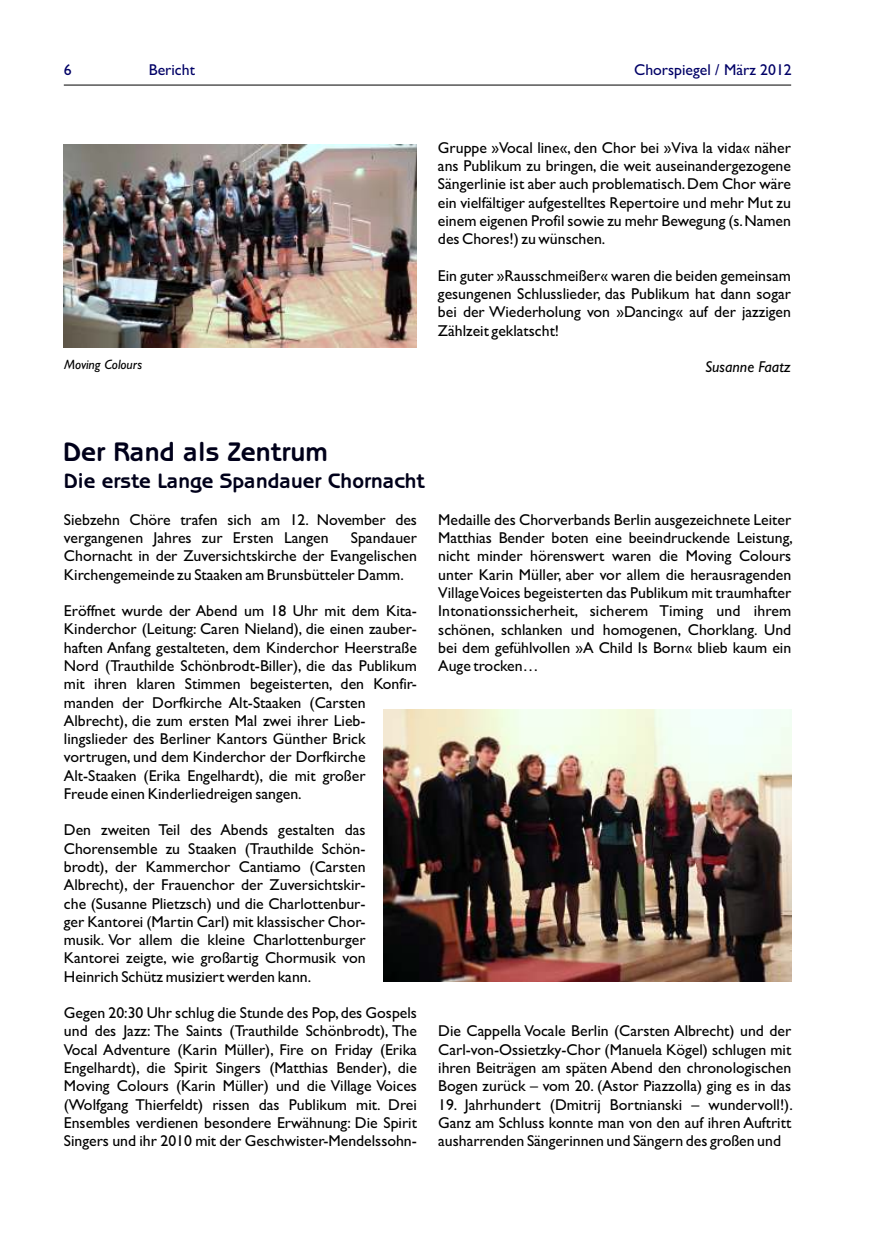
<style>
.page{position:relative;width:872px;height:1242px;background:#fff}
.page>*{position:absolute;margin:0;border:0;box-sizing:border-box;transform-origin:0 0}
.t1{font:700 27px "Benguiat Gothic";color:#00001a}
.t2{font:700 21px "Benguiat Gothic";color:#00001a}
.t3{font:15.75px/18.3px "Gill Sans";color:#000;text-align:justify}
.t4{font:15.75px "Gill Sans";color:#006}
.t5{font:italic 15.75px "Gill Sans";color:#000}
.t6{font:italic 13.5px "Gill Sans";color:#000}
</style>
<div class="page">
<hr style="left:64px;top:85px;width:727px;height:1px;background:#000">
<img style="left:64px;top:145px;width:353px;height:202px">
<img style="left:383px;top:709px;width:408px;height:272px">
<p class="t4" style="left:64px;top:64px;width:9px">6</p>
<p class="t4" style="left:149px;top:64px;width:48px">Bericht</p>
<p class="t4" style="left:634px;top:64px;width:159px">Chorspiegel / März 2012</p>
<p class="t6" style="left:64px;top:359px;width:79px">Moving Colours</p>
<p class="t3" style="left:438px;top:140px;width:354px">Gruppe »Vocal line«, den Chor bei »Viva la vida« näher ans Publikum zu bringen, die weit auseinandergezogene Sängerlinie ist aber auch problematisch.Dem Chor wäre ein vielfältiger aufgestelltes Repertoire und mehr Mut zu einem eigenen Profil sowie zu mehr Bewegung (s.Namen des Chores!) zu wünschen.</p>
<p class="t3" style="left:438px;top:268px;width:354px">Ein guter »Rausschmeißer« waren die beiden gemeinsam gesungenen Schlusslieder, das Publikum hat dann sogar bei der Wiederholung von »Dancing« auf der jazzigen Zählzeit geklatscht!</p>
<p class="t5" style="left:705px;top:361px;width:87px">Susanne Faatz</p>
<h1 class="t1" style="left:63px;top:436px;width:266px">Der Rand als Zentrum</h1>
<h2 class="t2" style="left:64px;top:469px;width:362px">Die erste Lange Spandauer Chornacht</h2>
<p class="t3" style="left:64px;top:512px;width:354px">Siebzehn Chöre trafen sich am 12. November des</p>
<p class="t3" style="left:438px;top:512px;width:354px">Medaille des Chorverbands Berlin ausgezeichnete Leiter</p>
<p class="t3" style="left:64px;top:530px;width:266px">vergangenen Jahres zur Ersten Langen</p>
<p class="t3" style="left:351px;top:530px;width:68px">Spandauer</p>
<p class="t3" style="left:438px;top:530px;width:356px">Matthias Bender boten eine beeindruckende Leistung,</p>
<p class="t3" style="left:64px;top:548px;width:354px">Chornacht in der Zuversichtskirche der Evangelischen</p>
<p class="t3" style="left:438px;top:548px;width:354px">nicht minder hörenswert waren die Moving Colours</p>
<p class="t3" style="left:64px;top:567px;width:341px">Kirchengemeinde zu Staaken am Brunsbütteler Damm.</p>
<p class="t3" style="left:438px;top:567px;width:354px">unter Karin Müller, aber vor allem die herausragenden<br>Village Voices begeisterten das Publikum mit traumhafter</p>
<p class="t3" style="left:64px;top:603px;width:354px">Eröffnet wurde der Abend um 18 Uhr mit dem Kita-</p>
<p class="t3" style="left:438px;top:603px;width:354px">Intonationssicherheit, sicherem Timing und ihrem</p>
<p class="t3" style="left:64px;top:622px;width:354px">Kinderchor (Leitung: Caren Nieland), die einen zauber-</p>
<p class="t3" style="left:438px;top:622px;width:354px">schönen, schlanken und homogenen, Chorklang. Und</p>
<p class="t3" style="left:64px;top:640px;width:354px">haften Anfang gestalteten, dem Kinderchor Heerstraße</p>
<p class="t3" style="left:438px;top:640px;width:354px">bei dem gefühlvollen »A Child Is Born« blieb kaum ein</p>
<p class="t3" style="left:64px;top:658px;width:354px">Nord (Trauthilde Schönbrodt-Biller), die das Publikum</p>
<p class="t3" style="left:438px;top:658px;width:102px">Auge trocken…</p>
<p class="t3" style="left:64px;top:676px;width:354px;text-align:left">mit ihren klaren Stimmen begeisterten, den Konfir&shy;manden der Dorfkirche Alt-Staaken (Carsten Albrecht), die zum ersten Mal zwei ihrer Lieb&shy;lingslieder des Berliner Kantors Günther Brick vortrugen, und dem Kinderchor der Dorfkirche Alt-Staaken (Erika Engelhardt), die mit großer<br>Freude einen Kinderliedreigen sangen.</p>
<p class="t3" style="left:64px;top:822px;width:303px">Den zweiten Teil des Abends gestalten das Chorensemble zu Staaken (Trauthilde Schön&shy;brodt), der Kammerchor Cantiamo (Carsten Albrecht), der Frauenchor der Zuversichtskir&shy;che (Susanne Plietzsch) und die Charlottenbur&shy;ger Kantorei (Martin Carl) mit klassischer Chor&shy;musik. Vor allem die kleine Charlottenburger Kantorei zeigte, wie großartig Chormusik von Heinrich Schütz musiziert werden kann.</p>
<p class="t3" style="left:64px;top:1005px;width:354px">Gegen 20:30 Uhr schlug die Stunde des Pop,des Gospels und des Jazz: The Saints (Trauthilde Schönbrodt), The</p>
<p class="t3" style="left:438px;top:1023px;width:354px">Die Cappella Vocale Berlin (Carsten Albrecht) und der</p>
<p class="t3" style="left:64px;top:1042px;width:354px">Vocal Adventure (Karin Müller), Fire on Friday (Erika</p>
<p class="t3" style="left:438px;top:1042px;width:354px">Carl-von-Ossietzky-Chor (Manuela Kögel) schlugen mit</p>
<p class="t3" style="left:64px;top:1060px;width:354px">Engelhardt), die Spirit Singers (Matthias Bender), die</p>
<p class="t3" style="left:438px;top:1060px;width:354px">ihren Beiträgen am späten Abend den chronologischen</p>
<p class="t3" style="left:64px;top:1078px;width:354px">Moving Colours (Karin Müller) und die Village Voices</p>
<p class="t3" style="left:438px;top:1078px;width:354px">Bogen zurück – vom 20. (Astor Piazzolla) ging es in das</p>
<p class="t3" style="left:64px;top:1096px;width:354px">(Wolfgang Thierfeldt) rissen das Publikum mit. Drei</p>
<p class="t3" style="left:438px;top:1096px;width:356px">19. Jahrhundert (Dmitrij Bortnianski – wundervoll!).</p>
<p class="t3" style="left:64px;top:1115px;width:354px">Ensembles verdienen besondere Erwähnung: Die Spirit</p>
<p class="t3" style="left:438px;top:1115px;width:354px">Ganz am Schluss konnte man von den auf ihren Auftritt</p>
<p class="t3" style="left:64px;top:1133px;width:354px">Singers und ihr 2010 mit der Geschwister-Mendelssohn-</p>
<p class="t3" style="left:438px;top:1133px;width:344px">ausharrenden Sängerinnen und Sängern des großen und</p>
</div>
